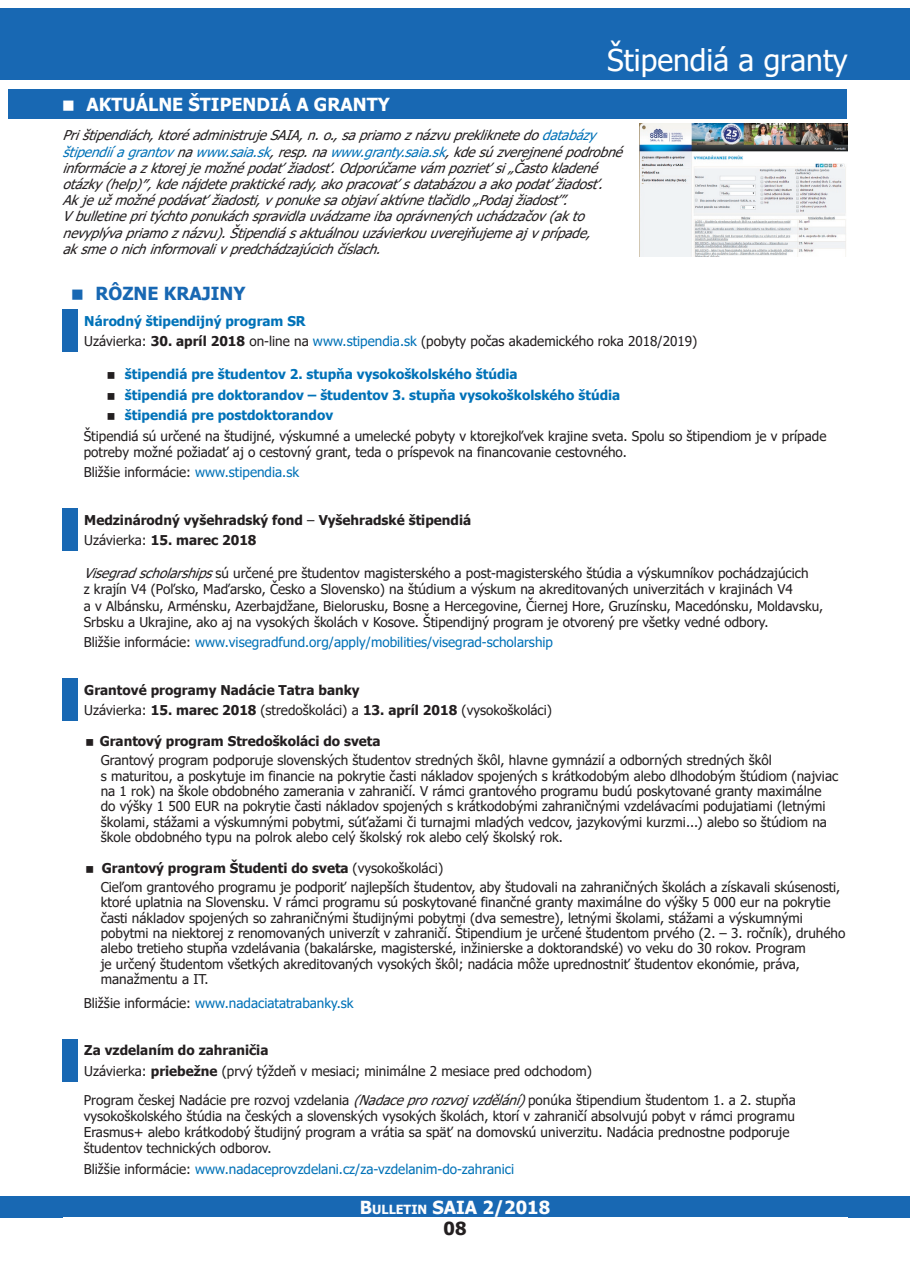
<style>
.page{position:relative;width:910px;height:1280px;background:#fff}
.page>*{position:absolute;margin:0;border:0;box-sizing:border-box;transform-origin:0 0}
.t1{font:30px "Tahoma";color:#fff}
.t2{font:700 18px "Tahoma";color:#fff}
.t3{font:700 18px "Tahoma";color:#fdfdfd}
.t4{font:700 18px "Tahoma";color:#1868b3}
.t5{font:700 18px "Tahoma";color:#231f20}
.t6{font:13.5px/15.3px "Tahoma";color:#231f20}
.t7{font:italic 13.5px/16.2px "Tahoma";color:#231f20}
.t8{font:13.5px "Tahoma";color:#0072b8}
.t9{font:700 13.5px/20.4px "Tahoma";color:#231f20}
.t10{font:700 13.5px "Tahoma";color:#0072b8}
.s1{color:#0072b8}
.s2{font-weight:700;color:#0072b8}
.s3{font-weight:700}
.s4{font-weight:400}
.s5{font-style:italic}
.s6{color:#231f20}
.s7{font-size:12.6px}
.s8{color:#fff}
</style>
<div class="page">
<div style="left:0;top:1196px;width:910px;height:21px;background:#1868b3"></div>
<div style="left:0;top:9px;width:910px;height:71px;background:#1868b3"></div>
<div style="left:9px;top:89px;width:838px;height:30px;background:#1868b3"></div>
<img style="left:639px;top:123px;width:208px;height:133px">
<div style="left:63px;top:309px;width:15px;height:43px;background:#1868b3"></div>
<div style="left:63px;top:508px;width:15px;height:43px;background:#1868b3"></div>
<div style="left:63px;top:678px;width:15px;height:43px;background:#1868b3"></div>
<div style="left:63px;top:1039px;width:15px;height:43px;background:#1868b3"></div>
<p class="t1" style="left:607px;top:40px;width:242px">Štipendiá a granty</p>
<p class="t2" style="left:87px;top:92px;width:305px">AKTUÁLNE ŠTIPENDIÁ A GRANTY</p>
<p class="t7" style="left:63px;top:128px;width:568px">Prištipendiách,ktoréadministrujeSAIA,n.o.,sapriamoznázvuprekliknetedo<span class="s1">databázy štipendiíagrantov</span>na<span class="s1">www.saia.sk</span>,resp.na<span class="s1">www.granty.saia.sk</span>,kdesúzverejnenépodrobné informácieazktorejjemožnépodaťžiadosť.Odporúčamevámpozrieťsi„Častokladené otázky(help)″,kdenájdetepraktickérady,akopracovaťsdatabázouaakopodaťžiadosť.<br>Akjeužmožnépodávaťžiadosti,vponukesaobjavíaktívnetlačidlo„Podajžiadosť”.<br>Vbulletinepritýchtoponukáchspravidlauvádzameibaoprávnenýchuchádzačov(akto nevyplývapriamoznázvu).Štipendiásaktuálnouuzávierkouuverejňujemeajvprípade, aksmeonichinformovalivpredchádzajúcichčíslach.</p>
<p class="t4" style="left:96px;top:280px;width:151px">RÔZNE KRAJINY</p>
<p class="t6" style="left:84px;top:311px;width:615px;line-height:20.4px"><span class="s2">Národný štipendijný program SR<br></span>Uzávierka: <span class="s3">30. apríl 2018</span> on-line na <span class="s1">www.stipendia.sk</span> (pobyty počas akademického roka 2018/2019)</p>
<p class="t10" style="left:125px;top:365px;width:394px">štipendiá pre študentov 2. stupňa vysokoškolského štúdia</p>
<p class="t10" style="left:125px;top:385px;width:497px">štipendiá pre doktorandov – študentov 3. stupňa vysokoškolského štúdia</p>
<p class="t10" style="left:125px;top:406px;width:210px">štipendiá pre postdoktorandov</p>
<p class="t6" style="left:84px;top:429px;width:744px">Štipendiá sú určené na študijné, výskumné a umelecké pobyty v ktorejkoľvek krajine sveta. Spolu so štipendiom je v prípade</p>
<p class="t6" style="left:84px;top:442px;width:545px;line-height:20.4px">potreby možné požiadať aj o cestovný grant, teda o príspevok na financovanie cestovného.<br>Bližšie informácie: <span class="s1">www.stipendia.sk</span></p>
<p class="t9" style="left:84px;top:510px;width:388px">Medzinárodný vyšehradský fond <span class="s4">–</span> Vyšehradské štipendiá<br><span class="s4">Uzávierka:</span> 15. marec 2018</p>
<p class="t6" style="left:84px;top:566px;width:741px;line-height:16.2px"><span class="s5">Visegradscholarships</span>sú určené pre študentov magisterského a post-magisterského štúdia a výskumníkov pochádzajúcich<br>z krajín V4 (Poľsko, Maďarsko, Česko a Slovensko) na štúdium a výskum na akreditovaných univerzitách v krajinách V4<br>a v Albánsku, Arménsku, Azerbajdžane, Bielorusku, Bosne a Hercegovine, Čiernej Hore, Gruzínsku, Macedónsku, Moldavsku, Srbsku a Ukrajine, ako aj na vysokých školách v Kosove. Štipendijný program je otvorený pre všetky vedné odbory.</p>
<p class="t8" style="left:84px;top:633px;width:471px"><span class="s6">Bližšie informácie:</span> www.visegradfund.org/apply/mobilities/visegrad-scholarship</p>
<p class="t9" style="left:84px;top:680px;width:469px">Grantové programy Nadácie Tatra banky<br><span class="s4">Uzávierka:</span> 15. marec 2018 <span class="s4">(stredoškoláci) a</span> 13. apríl 2018 <span class="s4">(vysokoškoláci)</span></p>
<p class="t6" style="left:100px;top:732px;width:674px;line-height:19.5px"><span class="s3">Grantový program Stredoškoláci do sveta<br></span>Grantový program podporuje slovenských študentov stredných škôl, hlavne gymnázií a odborných stredných škôl</p>
<p class="t6" style="left:101px;top:769px;width:739px">s maturitou, a poskytuje im financie na pokrytie časti nákladov spojených s krátkodobým alebo dlhodobým štúdiom (najviac na 1 rok) na škole obdobného zamerania v zahraničí. V rámci grantového programu budú poskytované granty maximálne do výšky 1 500 EUR na pokrytie časti nákladov spojených s krátkodobými zahraničnými vzdelávacími podujatiami (letnými školami, stážami a výskumnými pobytmi, súťažami či turnajmi mladých vedcov, jazykovými kurzmi...) alebo so štúdiom na škole obdobného typu na polrok alebo celý školský rok alebo celý školský rok.</p>
<p class="t6" style="left:101px;top:859px;width:741px;line-height:19.5px"><span class="s3">Grantový program Študenti do sveta</span> (vysokoškoláci)<br>Cieľom grantového programu je podporiť najlepších študentov, aby študovali na zahraničných školách a získavali skúsenosti,</p>
<p class="t6" style="left:101px;top:896px;width:746px">ktoré uplatnia na Slovensku. V rámci programu sú poskytované finančné granty maximálne do výšky 5 000 eur na pokrytie časti nákladov spojených so zahraničnými študijnými pobytmi (dva semestre), letnými školami, stážami a výskumnými pobytmi na niektorej z renomovaných univerzít v zahraničí. Štipendium je určené študentom prvého (2. – 3. ročník), druhého alebo tretieho stupňa vzdelávania (bakalárske, magisterské, inžinierske a doktorandské) vo veku do 30 rokov. Program<br>je určený študentom všetkých akreditovaných vysokých škôl; nadácia môže uprednostniť študentov ekonómie, práva, manažmentu a IT.</p>
<p class="t8" style="left:84px;top:994px;width:271px"><span class="s6">Bližšie informácie:</span> www.nadaciatatrabanky.sk</p>
<p class="t6" style="left:84px;top:1041px;width:509px;line-height:20.4px"><span class="s3">Za vzdelaním do zahraničia<br></span>Uzávierka: <span class="s3">priebežne</span> (prvý týždeň v mesiaci; minimálne 2 mesiace pred odchodom)</p>
<p class="t6" style="left:84px;top:1092px;width:714px;line-height:16.2px">Program českej Nadácie pre rozvoj vzdelania <span class="s5">(Nadaceprorozvojvzdělání)</span>ponúka štipendium študentom 1. a 2. stupňa vysokoškolského štúdia na českých a slovenských vysokých školách, ktorí v zahraničí absolvujú pobyt v rámci programu Erasmus+ alebo krátkodobý študijný program a vrátia sa späť na domovskú univerzitu. Nadácia prednostne podporuje študentov technických odborov.</p>
<p class="t8" style="left:84px;top:1159px;width:432px"><span class="s6">Bližšie informácie:</span> www.nadaceprovzdelani.cz/za-vzdelanim-do-zahranici</p>
<p class="t3" style="left:360px;top:1194px;width:192px">B<span class="s7">ULLETIN</span> SAIA <span class="s8">2</span>/2018</p>
<p class="t5" style="left:443px;top:1215px;width:24px">08</p>
</div>
